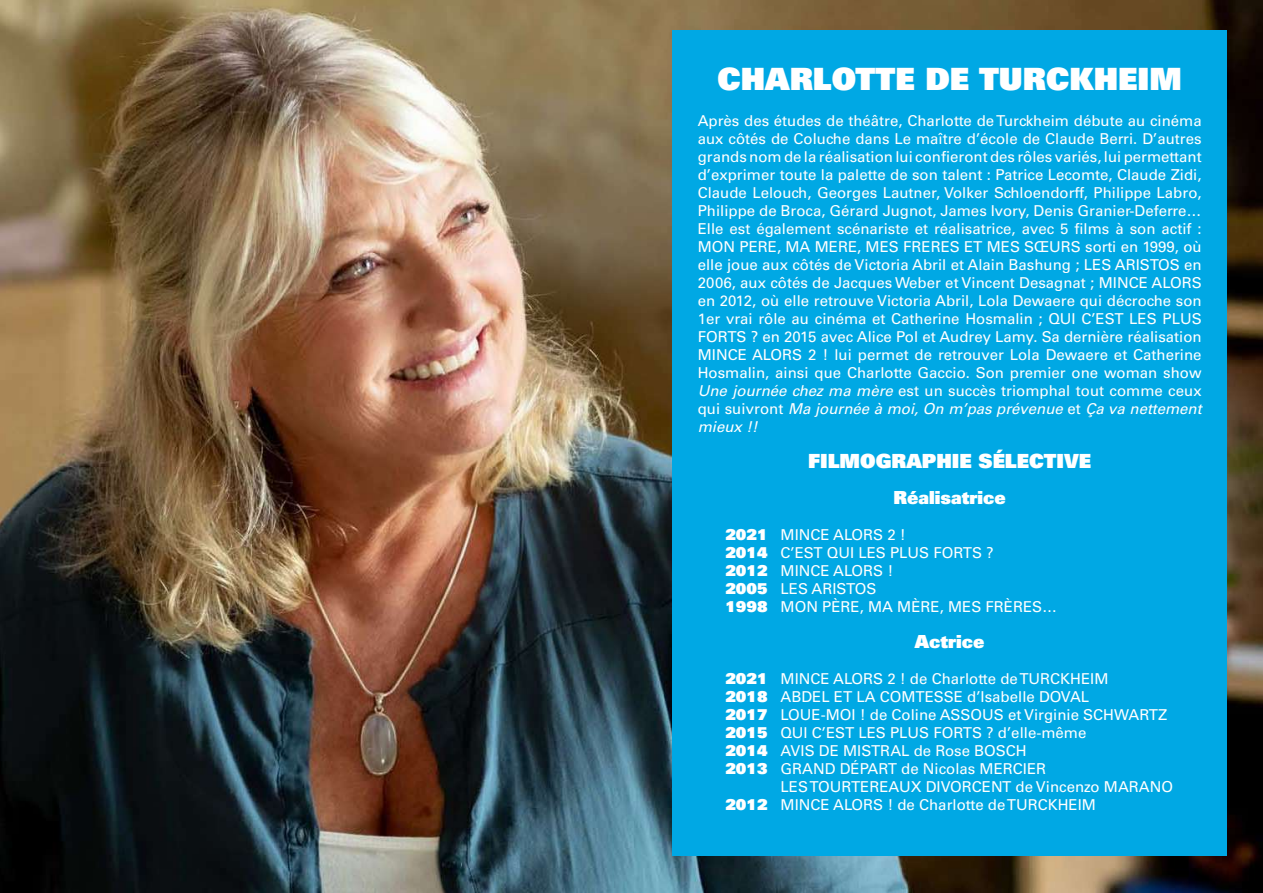
<style>
.page{position:relative;width:1263px;height:893px;background:#fff}
.page>*{position:absolute;margin:0;border:0;box-sizing:border-box;transform-origin:0 0}
.t1{font:30.75px "Univers LT Std X Black";color:#fff}
.t2{font:19.5px "Univers LT Std X Black";color:#fff}
.t3{font:18px "Univers LT Std X Black";color:#fff}
.t4{font:15px/18px "Univers LT Std";color:#fff}
.t5{font:15px/18px "Univers LT Std X Black";color:#fff;text-align:justify}
.s1{font-style:italic}
</style>
<div class="page">
<img style="left:0;top:0;width:1263px;height:893px">
<div style="left:673px;top:30px;width:554px;height:826px;background:#00a8e4"></div>
<h1 class="t1" style="left:717px;top:59px;width:466px">CHARLOTTE DE TURCKHEIM</h1>
<p class="t4" style="left:698px;top:112px;width:505px;text-align:justify">Après des études de théâtre, Charlotte de Turckheim débute au cinéma aux côtés de Coluche dans Le maître d’école de Claude Berri. D’autres grands nom de la réalisation lui confieront des rôles variés, lui permettant d’exprimer toute la palette de son talent : Patrice Lecomte, Claude Zidi, Claude Lelouch, Georges Lautner, Volker Schloendorff, Philippe Labro, Philippe de Broca, Gérard Jugnot, James Ivory, Denis Granier-Deferre… Elle est également scénariste et réalisatrice, avec 5 films à son actif :<br>MON PERE, MA MERE, MES FRERES ET MES SŒURS sorti en 1999, où elle joue aux côtés de Victoria Abril et Alain Bashung ; LES ARISTOS en 2006, aux côtés de Jacques Weber et Vincent Desagnat ; MINCE ALORS en 2012, où elle retrouve Victoria Abril, Lola Dewaere qui décroche son 1er vrai rôle au cinéma et Catherine Hosmalin ; QUI C’EST LES PLUS FORTS ? en 2015 avec Alice Pol et Audrey Lamy. Sa dernière réalisation MINCE ALORS 2 ! lui permet de retrouver Lola Dewaere et Catherine Hosmalin, ainsi que Charlotte Gaccio. Son premier one woman show <span class="s1">Une journée chez ma mère</span> est un succès triomphal tout comme ceux qui suivront <span class="s1">Ma journée à moi, On m’pas prévenue</span> et <span class="s1">Ça va nettement mieux !!</span></p>
<p class="t5" style="left:725px;top:525px;width:44px">2021<br>2014<br>2012<br>2005<br>1998</p>
<p class="t5" style="left:725px;top:669px;width:44px">2021<br>2018<br>2017<br>2015<br>2014<br>2013</p>
<p class="t5" style="left:725px;top:795px;width:44px">2012</p>
<h2 class="t2" style="left:808px;top:448px;width:284px">FILMOGRAPHIE SÉLECTIVE</h2>
<p class="t3" style="left:893px;top:486px;width:114px">Réalisatrice</p>
<p class="t4" style="left:780px;top:526px;width:278px">MINCE ALORS 2 !<br>C’EST QUI LES PLUS FORTS ?<br>MINCE ALORS !<br>LES ARISTOS<br>MON PÈRE, MA MÈRE, MES FRÈRES…</p>
<p class="t3" style="left:915px;top:630px;width:71px">Actrice</p>
<p class="t4" style="left:780px;top:670px;width:394px">MINCE ALORS 2 ! de Charlotte de TURCKHEIM<br>ABDEL ET LA COMTESSE d’Isabelle DOVAL<br>LOUE-MOI ! de Coline ASSOUS et Virginie SCHWARTZ QUI C’EST LES PLUS FORTS ? d’elle-même<br>AVIS DE MISTRAL de Rose BOSCH<br>GRAND DÉPART de Nicolas MERCIER<br>LES TOURTEREAUX DIVORCENT de Vincenzo MARANO MINCE ALORS ! de Charlotte de TURCKHEIM</p>
</div>
